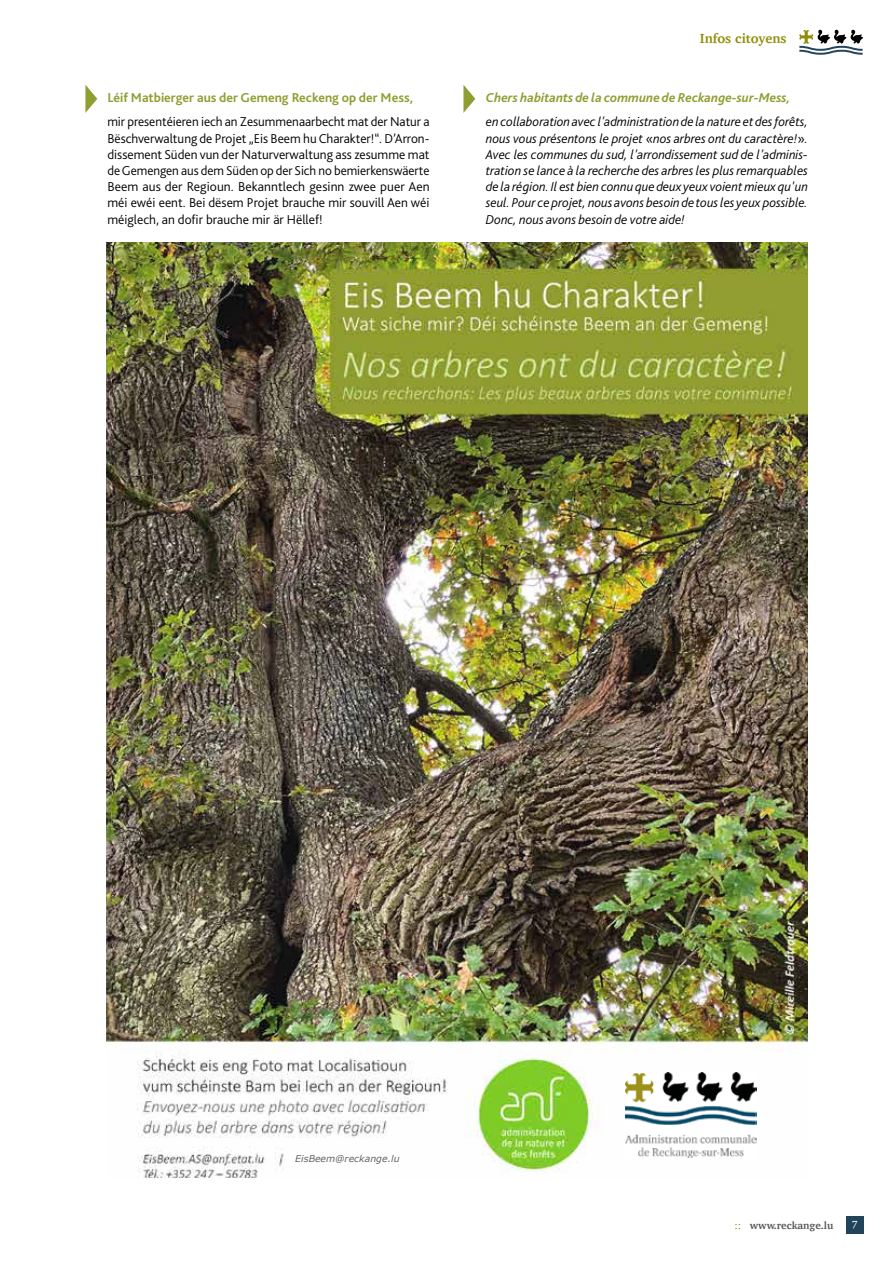
<style>
.page{position:relative;width:893px;height:1263px;background:#fff}
.page>*{position:absolute;margin:0;border:0;box-sizing:border-box;transform-origin:0 0}
.t1{font:italic 300 13.5px/16.2px "Bliss";color:#000;text-align:justify}
.t2{font:300 13.5px/16.2px "Bliss";color:#000;text-align:justify}
.t3{font:italic 700 13.5px "Bliss";color:#909d31}
.t4{font:700 13.5px "Bliss";color:#909d31}
.t5{font:700 13.5px "Charter";color:#8f8d04}
.t6{font:700 10.5px "Charter";color:#555}
.t7{font:10.5px "Charter";color:#fff}
.t8{font:italic 9.3px "Verdana";letter-spacing:.005em;color:#656263}
.s1{font-style:normal}
.s2{font-weight:400;color:#8f8d04}
</style>
<div class="page">
<svg style="left:799px;top:30px;width:64px;height:25px"></svg>
<div style="left:846px;top:1216px;width:17px;height:17px;background:#22445b"></div>
<img style="left:107px;top:242px;width:701px;height:935px">
<img style="left:626px;top:1073px;width:131px;height:84px">
<svg style="left:85px;top:85px;width:12px;height:28px"></svg>
<svg style="left:463px;top:85px;width:12px;height:28px"></svg>
<p class="t4" style="left:107px;top:89px;width:307px">Léif Matbierger aus der Gemeng Reckeng op der Mess,</p>
<p class="t2" style="left:107px;top:114px;width:324px">mir presentéieren iech an Zesummenaarbecht mat der Natur a Bëschverwaltung de Projet „Eis Beem hu Charakter!“. D’Arron&shy;dissement Süden vun der Naturverwaltung ass zesumme mat de Gemengen aus dem Süden op der Sich no bemierkenswäerte Beem aus der Regioun. Bekanntlech gesinn zwee puer Aen méi ewéi eent. Bei dësem Projet brauche mir souvill Aen wéi méiglech, an dofir brauche mir är Hëllef!</p>
<p class="t5" style="left:700px;top:27px;width:88px">Infos citoyens</p>
<p class="t3" style="left:486px;top:89px;width:306px">Chers habitants de la commune de Reckange-sur-Mess,</p>
<p class="t1" style="left:486px;top:114px;width:324px">en collaboration avec l'administration de la nature et des forêts, nous vous présentons le projet <span class="s1">«</span>nos arbres ont du caractère!<span class="s1">»</span>.<br>Avec les communes du sud, l'arrondissement sud de l'adminis&shy;tration se lance à la recherche des arbres les plus remarquables de la région. Il est bien connu que deux yeux voient mieux qu'un seul. Pour ce projet, nous avons besoin de tous les yeux possible.<br>Donc, nous avons besoin de votre aide!</p>
<p class="t8" style="left:295px;top:1152px;width:106px">EisBeem@reckange.lu</p>
<p class="t6" style="left:734px;top:1216px;width:101px"><span class="s2">::</span> www.reckange.lu</p>
<p class="t7" style="left:852px;top:1215px;width:7px">7</p>
</div>
